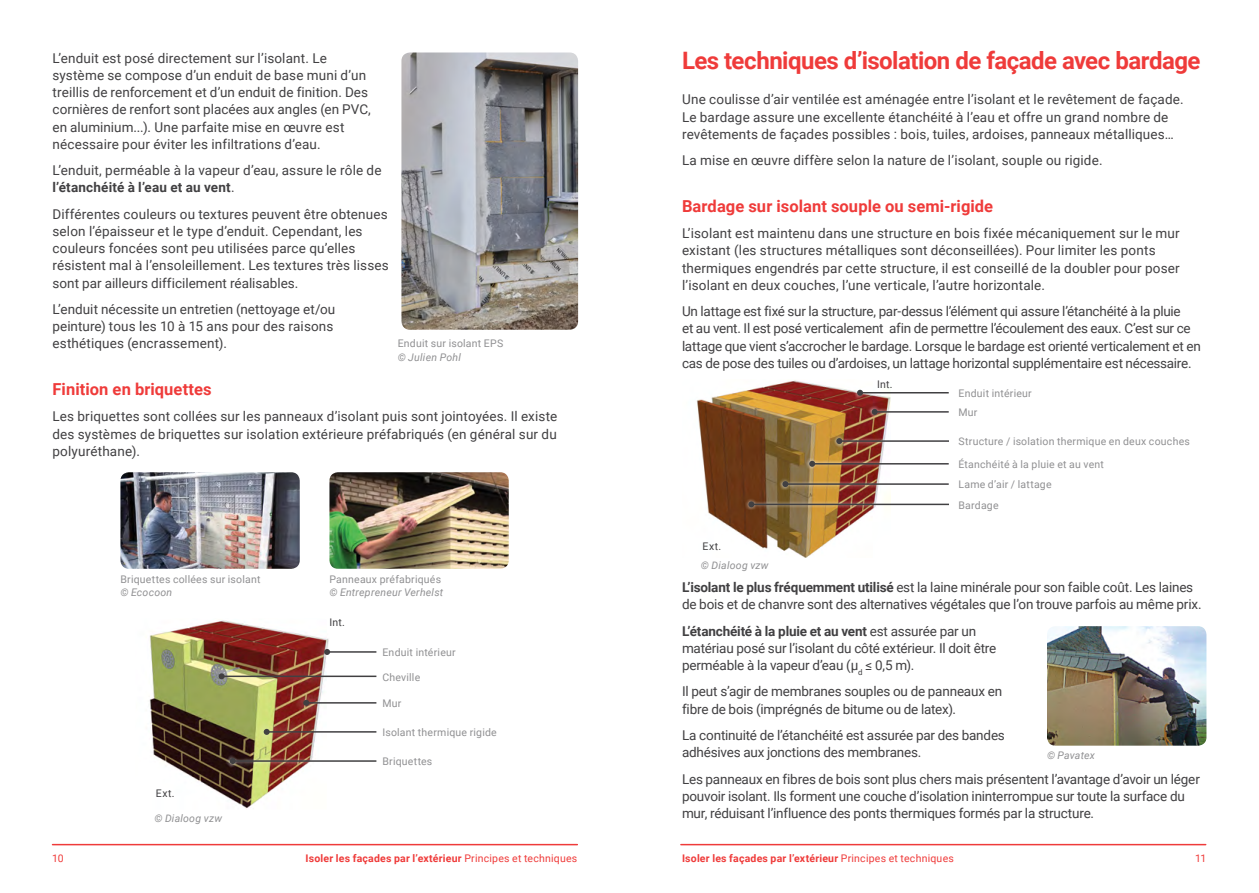
<style>
.page{position:relative;width:1259px;height:893px;background:#fff}
.page>*{position:absolute;margin:0;border:0;box-sizing:border-box;transform-origin:0 0}
.t1{font:700 24px "Roboto";letter-spacing:-.02em;color:#ef3b3a}
.t2{font:700 16.5px "Roboto";letter-spacing:.005em;color:#ef3b3a}
.t3{font:13.5px/17.2px "Roboto";letter-spacing:.005em;color:#414042}
.t4{font:13.5px/17.2px "Roboto";letter-spacing:-.015em;color:#414042}
.t5{font:13.5px/17.2px "Roboto";letter-spacing:-.02em;color:#414042}
.t6{font:10.5px "Roboto";letter-spacing:.02em;color:#909092}
.t7{font:700 10.5px "Roboto";letter-spacing:.02em;color:#ef3b3a}
.t8{font:italic 10.5px "Roboto";letter-spacing:.02em;color:#909092}
.t9{font:10.5px "Roboto";letter-spacing:.035em;color:#414042}
.t10{font:10.5px "Roboto";color:#ef3b3a}
.s1{font-weight:700}
.s2{font-weight:400}
</style>
<div class="page">
<hr style="left:52px;top:844px;width:525px;height:1px;background:#ef3b3a">
<hr style="left:681px;top:844px;width:524px;height:1px;background:#ef3b3a">
<img style="left:120px;top:472px;width:180px;height:97px">
<img style="left:329px;top:472px;width:180px;height:97px">
<img style="left:401px;top:53px;width:177px;height:277px">
<img style="left:149px;top:620px;width:180px;height:189px">
<div style="left:315px;top:640px;width:70px;height:25px;background:#fff;opacity:.75"></div>
<hr style="left:327px;top:651px;width:49px;height:2px;background:#414042">
<svg style="left:324px;top:649px;width:6px;height:6px"></svg>
<div style="left:294px;top:691px;width:91px;height:24px;background:#fff;opacity:.75"></div>
<hr style="left:306px;top:702px;width:70px;height:2px;background:#414042">
<svg style="left:303px;top:700px;width:6px;height:6px"></svg>
<div style="left:255px;top:720px;width:130px;height:24px;background:#fff;opacity:.75"></div>
<hr style="left:267px;top:731px;width:109px;height:2px;background:#414042">
<svg style="left:264px;top:729px;width:6px;height:6px"></svg>
<div style="left:209px;top:664px;width:176px;height:25px;background:#fff;opacity:.75"></div>
<hr style="left:222px;top:676px;width:154px;height:1px;background:#414042">
<svg style="left:219px;top:673px;width:6px;height:6px"></svg>
<div style="left:226px;top:755px;width:154px;height:13px;background:#fff;opacity:.75"></div>
<hr style="left:233px;top:760px;width:143px;height:2px;background:#414042">
<svg style="left:230px;top:758px;width:6px;height:6px"></svg>
<img style="left:1047px;top:626px;width:159px;height:120px">
<img style="left:696px;top:380px;width:194px;height:177px">
<div style="left:853px;top:387px;width:99px;height:12px;background:#fff;opacity:.75"></div>
<hr style="left:860px;top:392px;width:88px;height:1px;background:#414042">
<svg style="left:857px;top:390px;width:6px;height:6px"></svg>
<div style="left:832px;top:435px;width:120px;height:13px;background:#fff;opacity:.75"></div>
<hr style="left:839px;top:440px;width:110px;height:2px;background:#414042">
<svg style="left:836px;top:438px;width:6px;height:6px"></svg>
<div style="left:806px;top:458px;width:146px;height:12px;background:#fff;opacity:.75"></div>
<hr style="left:812px;top:463px;width:136px;height:2px;background:#414042">
<svg style="left:809px;top:461px;width:6px;height:6px"></svg>
<div style="left:779px;top:478px;width:173px;height:13px;background:#fff;opacity:.75"></div>
<hr style="left:785px;top:483px;width:163px;height:2px;background:#414042">
<svg style="left:782px;top:481px;width:6px;height:6px"></svg>
<div style="left:745px;top:498px;width:207px;height:13px;background:#fff;opacity:.75"></div>
<hr style="left:751px;top:504px;width:198px;height:1px;background:#414042">
<svg style="left:748px;top:501px;width:6px;height:6px"></svg>
<div style="left:868px;top:406px;width:84px;height:13px;background:#fff;opacity:.75"></div>
<hr style="left:874px;top:411px;width:74px;height:2px;background:#414042">
<svg style="left:871px;top:409px;width:6px;height:6px"></svg>
<p class="t3" style="left:52px;top:49px;width:320px">L’enduit est posé directement sur l’isolant. Le système se compose d’un enduit de base muni d’un treillis de renforcement et d’un enduit de finition. Des cornières de renfort sont placées aux angles (en PVC, en aluminium...). Une parfaite mise en œuvre est nécessaire pour éviter les infiltrations d’eau.</p>
<p class="t3" style="left:52px;top:161px;width:330px">L’enduit, perméable à la vapeur d’eau, assure le rôle de <span class="s1">l’étanchéité à l’eau et au vent</span>.</p>
<p class="t3" style="left:52px;top:205px;width:338px">Différentes couleurs ou textures peuvent être obtenues selon l’épaisseur et le type d’enduit. Cependant, les couleurs foncées sont peu utilisées parce qu’elles résistent mal à l’ensoleillement. Les textures très lisses sont par ailleurs difficilement réalisables.</p>
<p class="t3" style="left:52px;top:300px;width:284px">L’enduit nécessite un entretien (nettoyage et/ou peinture) tous les 10 à 15 ans pour des raisons esthétiques (encrassement).</p>
<p class="t2" style="left:52px;top:378px;width:161px">Finition en briquettes</p>
<p class="t3" style="left:52px;top:408px;width:506px;text-align:justify">Les briquettes sont collées sur les panneaux d’isolant puis sont jointoyées. Il existe des systèmes de briquettes sur isolation extérieure préfabriqués (en général sur du polyuréthane).</p>
<p class="t6" style="left:398px;top:336px;width:107px">Enduit sur isolant EPS</p>
<p class="t8" style="left:398px;top:349px;width:65px">© Julien Pohl</p>
<p class="t6" style="left:120px;top:572px;width:142px">Briquettes collées sur isolant</p>
<p class="t8" style="left:120px;top:585px;width:53px">© Ecocoon</p>
<p class="t9" style="left:156px;top:786px;width:20px">Ext.</p>
<p class="t8" style="left:154px;top:811px;width:69px">© Dialoog vzw</p>
<p class="t6" style="left:329px;top:572px;width:113px">Panneaux préfabriqués</p>
<p class="t8" style="left:329px;top:585px;width:115px">© Entrepreneur Verhelst</p>
<p class="t9" style="left:329px;top:615px;width:17px">Int.</p>
<p class="t6" style="left:382px;top:645px;width:75px">Enduit intérieur</p>
<p class="t6" style="left:382px;top:670px;width:39px">Cheville</p>
<p class="t6" style="left:382px;top:696px;width:21px">Mur</p>
<p class="t6" style="left:382px;top:725px;width:116px">Isolant thermique rigide</p>
<p class="t6" style="left:382px;top:754px;width:51px">Briquettes</p>
<h1 class="t1" style="left:682px;top:44px;width:520px">Les techniques d’isolation de façade avec bardage</h1>
<p class="t3" style="left:682px;top:90px;width:503px">Une coulisse d’air ventilée est aménagée entre l’isolant et le revêtement de façade.<br>Le bardage assure une excellente étanchéité à l’eau et offre un grand nombre de revêtements de façades possibles : bois, tuiles, ardoises, panneaux métalliques…</p>
<p class="t3" style="left:682px;top:151px;width:422px">La mise en œuvre diffère selon la nature de l’isolant, souple ou rigide.</p>
<p class="t2" style="left:682px;top:194px;width:313px">Bardage sur isolant souple ou semi-rigide</p>
<p class="t3" style="left:682px;top:224px;width:499px">L’isolant est maintenu dans une structure en bois fixée mécaniquement sur le mur existant (les structures métalliques sont déconseillées). Pour limiter les ponts thermiques engendrés par cette structure, il est conseillé de la doubler pour poser l’isolant en deux couches, l’une verticale, l’autre horizontale.</p>
<p class="t5" style="left:682px;top:302px;width:520px">Un lattage est fixé sur la structure, par-dessus l’élément qui assure l’étanchéité à la pluie<br>et au vent. Il est posé verticalement afin de permettre l’écoulement des eaux. C’est sur ce lattage que vient s’accrocher le bardage. Lorsque le bardage est orienté verticalement et en cas de pose des tuiles ou d’ardoises, un lattage horizontal supplémentaire est nécessaire.</p>
<p class="t9" style="left:702px;top:539px;width:20px">Ext.</p>
<p class="t8" style="left:701px;top:558px;width:69px">© Dialoog vzw</p>
<p class="t9" style="left:877px;top:377px;width:17px">Int.</p>
<p class="t6" style="left:958px;top:386px;width:75px">Enduit intérieur</p>
<p class="t6" style="left:958px;top:405px;width:21px">Mur</p>
<p class="t6" style="left:958px;top:434px;width:233px">Structure / isolation thermique en deux couches</p>
<p class="t6" style="left:958px;top:457px;width:147px">Étanchéité à la pluie et au vent</p>
<p class="t6" style="left:958px;top:476px;width:95px">Lame d’air / lattage</p>
<p class="t6" style="left:958px;top:498px;width:42px">Bardage</p>
<p class="t4" style="left:682px;top:578px;width:521px"><span class="s1">L’isolant le plus fréquemment utilisé</span> est la laine minérale pour son faible coût. Les laines de bois et de chanvre sont des alternatives végétales que l’on trouve parfois au même prix.</p>
<p class="t4" style="left:682px;top:622px;width:316px"><span class="s1">L’étanchéité à la pluie et au vent</span> est assurée par un matériau posé sur l’isolant du côté extérieur. Il doit être perméable à la vapeur d’eau (µ<sub>d</sub> ≤ 0,5 m).</p>
<p class="t4" style="left:682px;top:682px;width:322px">Il peut s’agir de membranes souples ou de panneaux en fibre de bois (imprégnés de bitume ou de latex).</p>
<p class="t4" style="left:682px;top:726px;width:324px">La continuité de l’étanchéité est assurée par des bandes adhésives aux jonctions des membranes.</p>
<p class="t4" style="left:682px;top:770px;width:519px">Les panneaux en fibres de bois sont plus chers mais présentent l’avantage d’avoir un léger pouvoir isolant. Ils forment une couche d’isolation ininterrompue sur toute la surface du mur, réduisant l’influence des ponts thermiques formés par la structure.</p>
<p class="t8" style="left:1047px;top:748px;width:49px">© Pavatex</p>
<p class="t10" style="left:52px;top:851px;width:13px">10</p>
<p class="t7" style="left:305px;top:851px;width:273px">Isoler les façades par l’extérieur <span class="s2">Principes et techniques</span></p>
<p class="t7" style="left:682px;top:851px;width:273px">Isoler les façades par l’extérieur <span class="s2">Principes et techniques</span></p>
<p class="t10" style="left:1195px;top:850px;width:13px">11</p>
</div>
